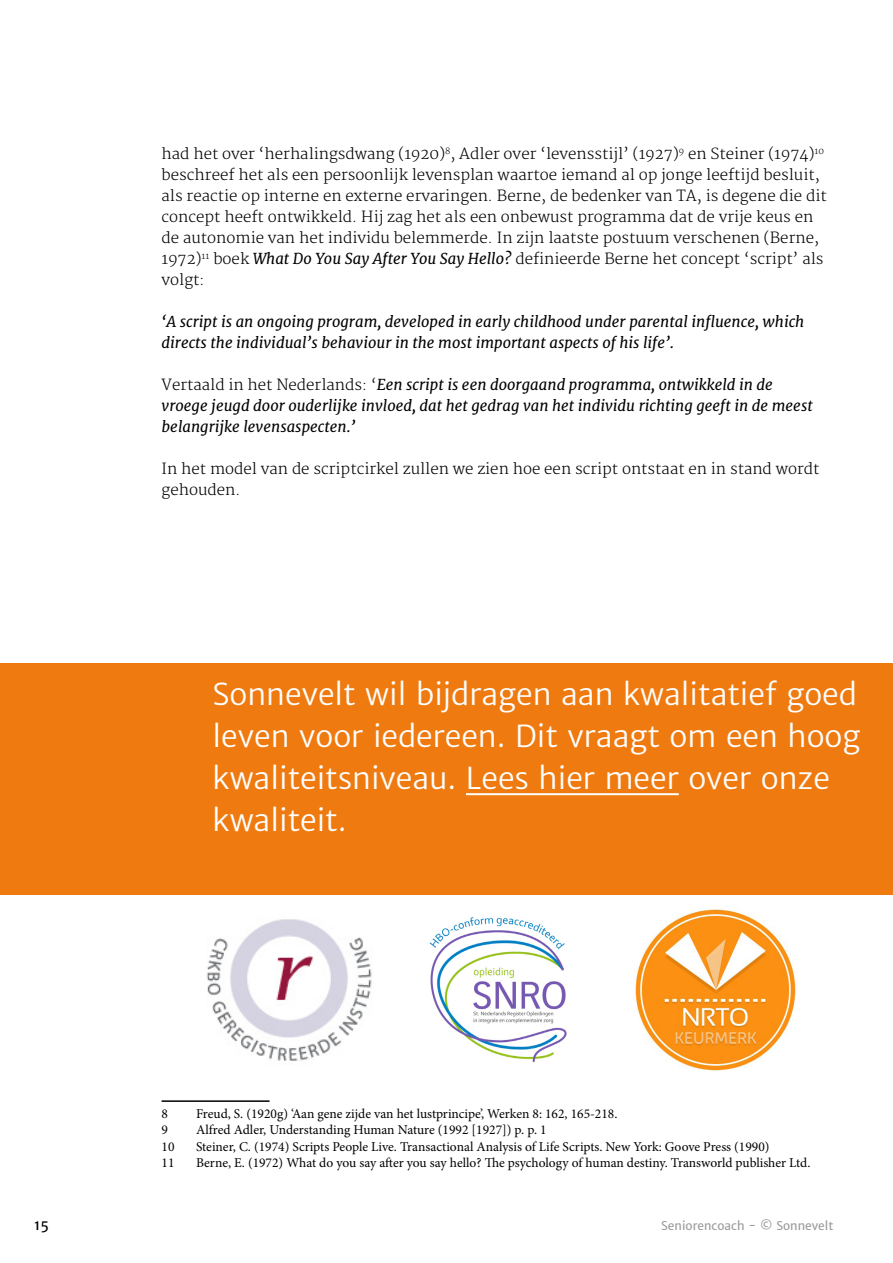
<style>
.page{position:relative;width:893px;height:1263px;background:#fff}
.page>*{position:absolute;margin:0;border:0;box-sizing:border-box;transform-origin:0 0}
.t1{font:30px/42px "Merriweather Sans";color:#fff}
.t2{font:300 15px/21px "Merriweather";color:#000}
.t3{font:italic 15px/21px "Merriweather";color:#000}
.t4{font:14.1px "Merriweather Sans";color:#000}
.t5{font:13.5px "Minion Pro";color:#000}
.t6{font:12px "Merriweather Sans";color:#9d9d9c}
.s1{font-weight:400;font-style:italic}
.s2{font-weight:300;font-style:normal}
</style>
<div class="page">
<hr style="left:162px;top:1100px;width:108px;height:2px;background:#000">
<div style="left:0;top:663px;width:893px;height:231px;background:#ef7b10"></div>
<hr style="left:466px;top:793px;width:213px;height:2px;background:#fff">
<img style="left:206px;top:919px;width:166px;height:142px">
<img style="left:429px;top:917px;width:138px;height:146px">
<img style="left:635px;top:909px;width:161px;height:162px">
<p class="t2" style="left:162px;top:144px;width:667px">had het over ‘herhalingsdwang (1920)<sup>8</sup>, Adler over ‘levensstijl’ (1927)<sup>9</sup> en Steiner (1974)<sup>10 </sup>beschreef het als een persoonlijk levensplan waartoe iemand al op jonge leeftijd besluit, als reactie op interne en externe ervaringen. Berne, de bedenker van TA, is degene die dit concept heeft ontwikkeld. Hij zag het als een onbewust programma dat de vrije keus en de autonomie van het individu belemmerde. In zijn laatste postuum verschenen (Berne, 1972)<sup>11</sup> boek <span class="s1">What Do You Say After You Say Hello?</span> definieerde Berne het concept ‘script’ als volgt:</p>
<p class="t3" style="left:162px;top:311px;width:644px">‘A script is an ongoing program, developed in early childhood under parental influence, which directs the individual’s behaviour in the most important aspects of his life’.</p>
<p class="t3" style="left:162px;top:374px;width:653px"><span class="s2">Vertaald in het Nederlands: ‘</span>Een script is een doorgaand programma, ontwikkeld in de vroege jeugd door ouderlijke invloed, dat het gedrag van het individu richting geeft in de meest belangrijke levensaspecten.’</p>
<p class="t2" style="left:162px;top:459px;width:659px">In het model van de scriptcirkel zullen we zien hoe een script ontstaat en in stand wordt gehouden.</p>
<h1 class="t1" style="left:213px;top:674px;width:649px">Sonnevelt wil bijdragen aan kwalitatief goed leven voor iedereen. Dit vraagt om een hoog kwaliteitsniveau. Lees hier meer over onze kwaliteit.</h1>
<p class="t5" style="left:162px;top:1104px;width:8px">8</p>
<p class="t5" style="left:196px;top:1104px;width:423px">Freud, S. (1920g) ‘Aan gene zijde van het lustprincipe’, Werken 8: 162, 165-218.</p>
<p class="t5" style="left:162px;top:1121px;width:8px">9</p>
<p class="t5" style="left:196px;top:1121px;width:352px">Alfred Adler, Understanding Human Nature (1992 [1927]) p. p. 1</p>
<p class="t5" style="left:162px;top:1137px;width:14px">10</p>
<p class="t5" style="left:196px;top:1137px;width:575px">Steiner, C. (1974) Scripts People Live. Transactional Analysis of Life Scripts. New York: Goove Press (1990)</p>
<p class="t5" style="left:162px;top:1154px;width:14px">11</p>
<p class="t5" style="left:196px;top:1154px;width:616px">Berne, E. (1972) What do you say after you say hello? The psychology of human destiny. Transworld publisher Ltd.</p>
<p class="t4" style="left:34px;top:1216px;width:16px">15</p>
<p class="t6" style="left:661px;top:1218px;width:174px">Seniorencoach - © Sonnevelt</p>
</div>
